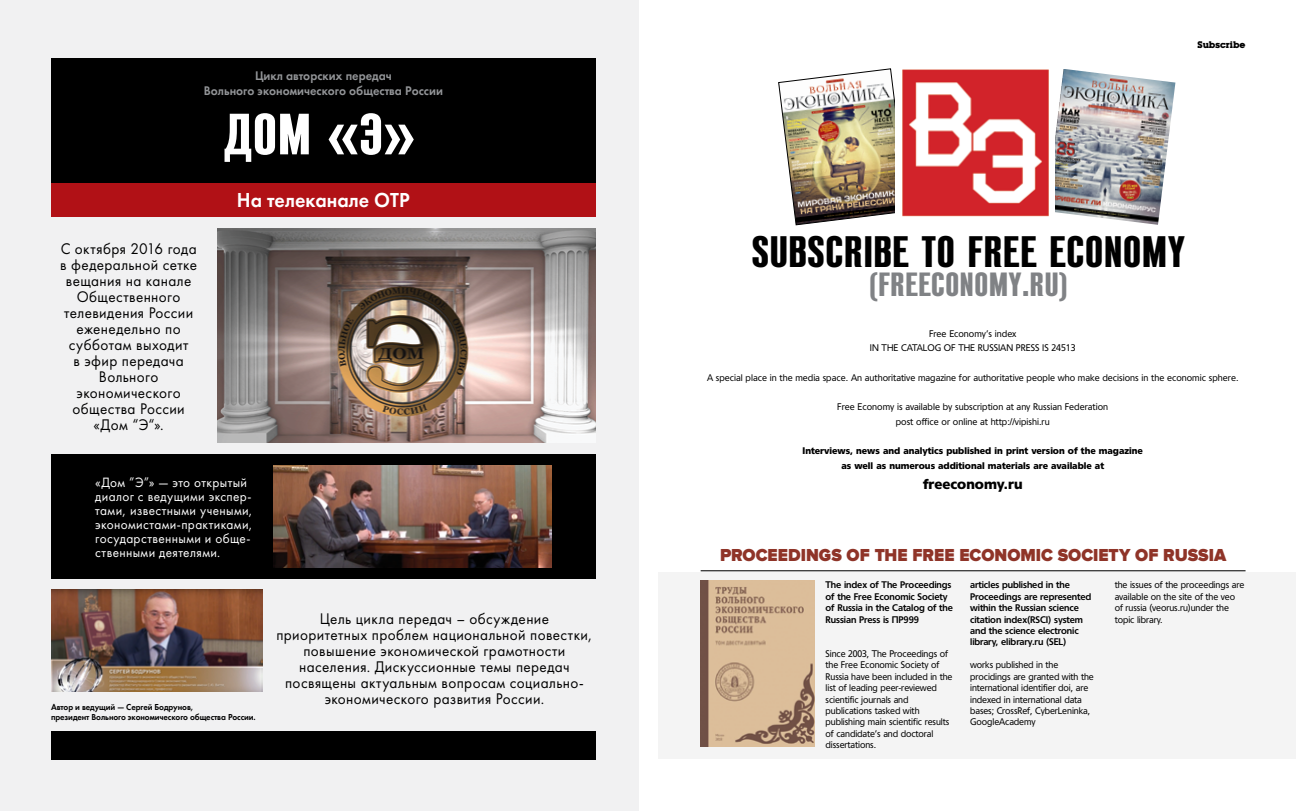
<style>
.page{position:relative;width:1296px;height:811px;background:#fff}
.page>*{position:absolute;margin:0;border:0;box-sizing:border-box;transform-origin:0 0}
.t1{font:700 58px "Reforma Grotesk";color:#fff}
.t2{font:700 44px "Reforma Grotesk";letter-spacing:.02em;color:#000}
.t3{font:700 33.5px "Reforma Grotesk";letter-spacing:.02em;color:#808285}
.t4{font:21px "Futura Demi C";color:#fff;scale:.95 1}
.t5{font:900 18px "Proxima Nova";color:#8f3428;scale:.95 1}
.t6{font:16px/16px "Futura Book C";letter-spacing:.025em;color:#000;text-align:center;scale:.95 1}
.t7{font:14px/14px "Futura Book C";letter-spacing:.025em;color:#fff;scale:.95 1}
.t8{font:14px "Tornado Black C";color:#000;scale:.95 1}
.t9{font:13px/15px "Futura Demi C";color:#939598;text-align:center;scale:.95 1}
.t10{font:700 10px "Luga";color:#000}
.t11{font:9.4px/11.4px "Tornado C";letter-spacing:-.01em;color:#000;scale:.94 1}
.t12{font:9.4px/14.7px "Tornado C";letter-spacing:-.01em;color:#000;text-align:center;scale:.95 1}
.t13{font:700 9.4px/11.4px "Tornado C";letter-spacing:-.01em;color:#000;scale:.95 1}
.t14{font:9.4px/14.7px "Tornado Black C";color:#000;text-align:center;scale:.95 1}
.t15{font:9px/10px "Futura Demi C";letter-spacing:-.01em;color:#000;scale:.95 1}
</style>
<div class="page">
<div style="left:0;top:0;width:638px;height:811px;background:#f1f1f2"></div>
<div style="left:51px;top:183px;width:544px;height:34px;background:#b11116"></div>
<div style="left:51px;top:59px;width:544px;height:124px;background:#000"></div>
<div style="left:51px;top:454px;width:544px;height:124px;background:#000"></div>
<div style="left:51px;top:731px;width:544px;height:28px;background:#000"></div>
<img style="left:51px;top:590px;width:211px;height:101px">
<img style="left:273px;top:465px;width:278px;height:102px">
<img style="left:218px;top:228px;width:377px;height:215px">
<div style="left:658px;top:572px;width:637px;height:187px;background:#f4f4f4"></div>
<img style="left:778px;top:68px;width:117px;height:157px">
<img style="left:1055px;top:69px;width:120px;height:156px">
<img style="left:902px;top:69px;width:147px;height:148px">
<hr style="left:700px;top:570px;width:545px;height:1px;background:#000">
<img style="left:700px;top:581px;width:115px;height:165px">
<h3 class="t9" style="left:204px;top:68px;width:253px">Цикл авторских передач<br>Вольного экономического общества России</h3>
<h1 class="t1" style="left:224px;top:100px;width:192px">ДОМ «Э»</h1>
<h3 class="t6" style="left:60px;top:240px;width:146px">С октября 2016 года в федеральной сетке вещания на канале<br>Общественного телевидения России еженедельно по субботам выходит<br>в эфир передача<br>Вольного экономического общества России «Дом “Э“».</h3>
<h3 class="t4" style="left:237px;top:187px;width:183px">На телеканале ОТР</h3>
<h3 class="t7" style="left:95px;top:475px;width:167px">«Дом ”Э”» — это открытый диалог с ведущими экспер&shy;тами, известными учеными, экономистами-практиками, государственными и обще&shy;ственными деятелями.</h3>
<p class="t15" style="left:51px;top:701px;width:217px">Автор и ведущий — Сергей Бодрунов,<br>президент Вольного экономического общества России.</p>
<p class="t6" style="left:276px;top:610px;width:334px">Цель цикла передач – обсуждение приоритетных проблем национальной повестки, повышение экономической грамотности населения. Дискуссионные темы передач посвящены актуальным вопросам социально&shy;экономического развития России.</p>
<p class="t10" style="left:1197px;top:40px;width:50px">Subscribe</p>
<h2 class="t2" style="left:751px;top:226px;width:435px">SUBSCRIBE TO FREE ECONOMY</h2>
<h3 class="t3" style="left:869px;top:265px;width:199px">(FREECONOMY.RU)</h3>
<p class="t12" style="left:870px;top:326px;width:218px">Free Economy’s index<br>IN THE CATALOG OF THE RUSSIAN PRESS IS 24513</p>
<p class="t12" style="left:707px;top:370px;width:561px">A special place in the media space. An authoritative magazine for authoritative people who make decisions in the economic sphere.</p>
<p class="t12" style="left:837px;top:399px;width:287px">Free Economy is available by subscription at any Russian Federation post office or online at http://vipishi.ru</p>
<p class="t14" style="left:802px;top:443px;width:360px">Interviews, news and analytics published in print version of the magazine as well as numerous additional materials are available at</p>
<h3 class="t8" style="left:923px;top:475px;width:106px">freeconomy.ru</h3>
<h3 class="t5" style="left:720px;top:544px;width:534px">PROCEEDINGS OF THE FREE ECONOMIC SOCIETY OF RUSSIA</h3>
<p class="t13" style="left:825px;top:579px;width:136px">The index of The Proceedings of the Free Economic Society of Russia in the Catalog of the<br>Russian Press is ПР999</p>
<p class="t11" style="left:825px;top:648px;width:137px">Since 2003, The Proceedings of the Free Economic Society of<br>Russia have been included in the list of leading peer-reviewed scientific journals and publications tasked with publishing main scientific results of candidate’s and doctoral dissertations.</p>
<p class="t13" style="left:970px;top:579px;width:129px">articles published in the<br>Proceedings are represented within the Russian science citation index(RSCI) system and the science electronic library, elibrary.ru (SEL)</p>
<p class="t11" style="left:970px;top:659px;width:133px">works published in the procidings are granted with the international identifier doi, are indexed in international data bases; CrossRef, CyberLeninka,<br>GoogleAcademy</p>
<p class="t11" style="left:1114px;top:579px;width:139px">the issues of the proceedings are available on the site of the veo of russia (veorus.ru)under the topic library.</p>
</div>
